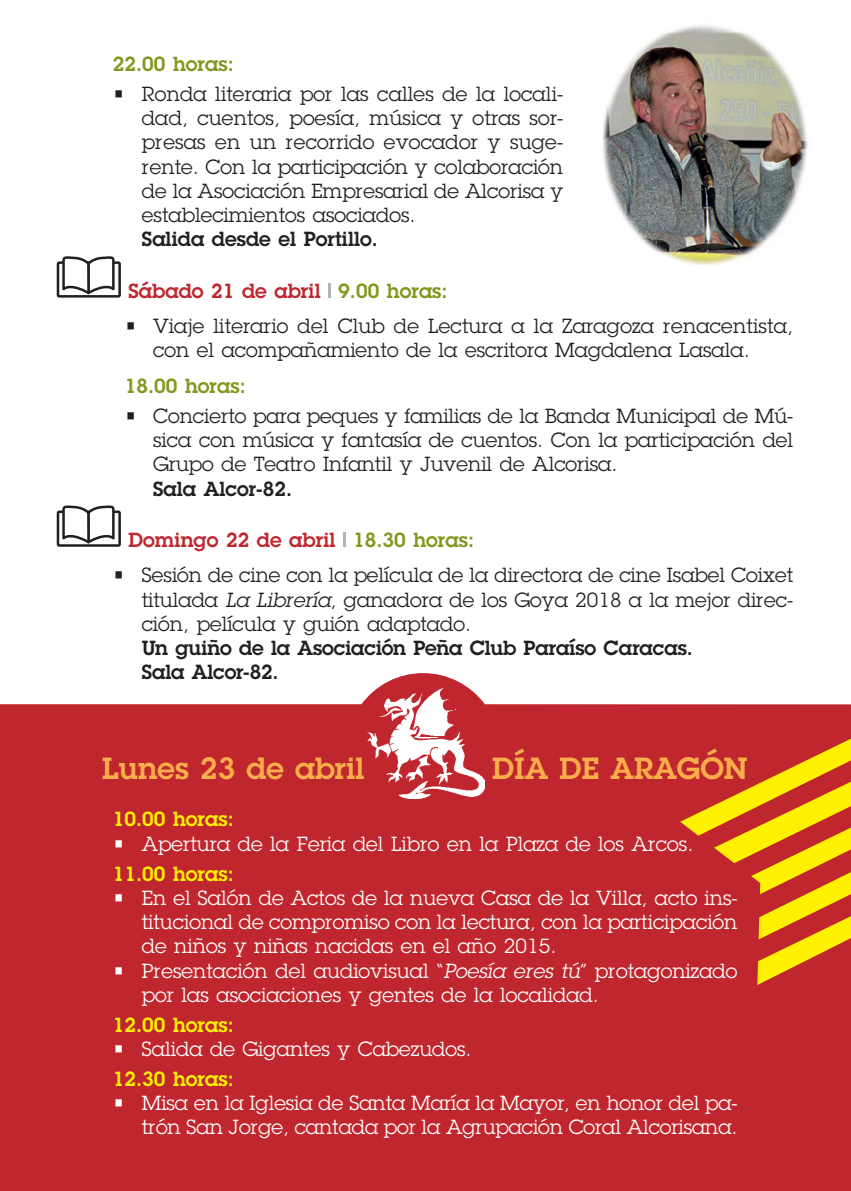
<style>
.page{position:relative;width:851px;height:1191px;background:#fff}
.page>*{position:absolute;margin:0;border:0;box-sizing:border-box;transform-origin:0 0}
.t1{font:600 30px "Lubalin Graph Std";letter-spacing:.005em;color:#faae4b}
.t2{font:20px/24.2px "Lubalin Graph Std";letter-spacing:.005em;color:#231f20;text-align:justify}
.t3{font:20px/24.2px "Lubalin Graph Std";letter-spacing:.005em;color:#fff;text-align:justify}
.t4{font:600 20px/24.2px "Lubalin Graph Std";letter-spacing:.005em;color:#231f20}
.t5{font:600 20px "Lubalin Graph Std";letter-spacing:.005em;color:#c0262d}
.t6{font:600 20px "Lubalin Graph Std";letter-spacing:.005em;color:#fff101}
.t7{font:600 20px "Lubalin Graph Std";letter-spacing:.005em;color:#83981f}
.s1{color:#83981f}
.s2{font-style:italic}
</style>
<div class="page">
<div style="left:0;top:673px;width:850px;height:518px;background:#c0262d"></div>
<div style="left:57px;top:261px;width:64px;height:36px;border:2px solid #231f20"></div>
<svg style="left:60px;top:256px;width:57px;height:37px"></svg>
<hr style="left:328px;top:283px;width:3px;height:14px;background:#b2b3b7">
<div style="left:57px;top:510px;width:64px;height:37px;border:2px solid #231f20"></div>
<svg style="left:60px;top:505px;width:57px;height:37px"></svg>
<hr style="left:343px;top:532px;width:3px;height:15px;background:#b2b3b7">
<img style="left:603px;top:25px;width:205px;height:241px">
<img style="left:366px;top:687px;width:118px;height:112px">
<svg style="left:680px;top:738px;width:170px;height:247px;background:#c63b28"></svg>
<svg style="left:696px;top:760px;width:154px;height:201px;background:#d7711c"></svg>
<p class="t7" style="left:113px;top:51px;width:122px">22.00 horas:</p>
<p class="t2" style="left:142px;top:82px;width:422px;text-indent:-29px">• Ronda literaria por las calles de la locali&shy;dad, cuentos, poesía, música y otras sor&shy;presas en un recorrido evocador y suge&shy;rente. Con la participación y colaboración de la Asociación Empresarial de Alcorisa y establecimientos asociados.</p>
<p class="t4" style="left:142px;top:227px;width:237px">Salida desde el Portillo.</p>
<p class="t5" style="left:128px;top:277px;width:320px">Sábado 21 de abril <span class="s1">9.00 horas:</span></p>
<p class="t2" style="left:153px;top:314px;width:641px;text-indent:-28px">• Viaje literario del Club de Lectura a la Zaragoza renacentista, con el acompañamiento de la escritora Magdalena Lasala.</p>
<p class="t7" style="left:125px;top:372px;width:122px">18.00 horas:</p>
<p class="t2" style="left:153px;top:403px;width:641px;text-indent:-28px">• Concierto para peques y familias de la Banda Municipal de Mú&shy;sica con música y fantasía de cuentos. Con la participación del Grupo de Teatro Infantil y Juvenil de Alcorisa.</p>
<p class="t4" style="left:153px;top:476px;width:140px">Sala Alcor-82.</p>
<p class="t5" style="left:128px;top:526px;width:347px">Domingo 22 de abril <span class="s1">18.30 horas:</span></p>
<p class="t2" style="left:142px;top:563px;width:653px;text-indent:-29px">• Sesión de cine con la película de la directora de cine Isabel Coixet titulada <span class="s2">La Librería</span>, ganadora de los Goya 2018 a la mejor direc&shy;ción, película y guión adaptado.</p>
<p class="t4" style="left:142px;top:635px;width:552px">Un guiño de la Asociación Peña Club Paraíso Caracas.<br>Sala Alcor-82.</p>
<h1 class="t1" style="left:102px;top:749px;width:264px">Lunes 23 de abril</h1>
<h1 class="t1" style="left:492px;top:749px;width:257px">DÍA DE ARAGÓN</h1>
<p class="t6" style="left:113px;top:806px;width:122px">10.00 horas:</p>
<p class="t3" style="left:113px;top:831px;width:582px">• Apertura de la Feria del Libro en la Plaza de los Arcos.</p>
<p class="t6" style="left:113px;top:860px;width:122px">11.00 horas:</p>
<p class="t3" style="left:142px;top:885px;width:597px;text-indent:-29px">• En el Salón de Actos de la nueva Casa de la Villa, acto ins&shy;titucional de compromiso con la lectura, con la participación de niños y niñas nacidas en el año 2015.</p>
<p class="t3" style="left:142px;top:958px;width:597px;text-indent:-29px">• Presentación del audiovisual “<span class="s2">Poesía eres tú</span>” protagonizado por las asociaciones y gentes de la localidad.</p>
<p class="t6" style="left:113px;top:1011px;width:122px">12.00 horas:</p>
<p class="t3" style="left:113px;top:1036px;width:360px">• Salida de Gigantes y Cabezudos.</p>
<p class="t6" style="left:113px;top:1065px;width:122px">12.30 horas:</p>
<p class="t3" style="left:113px;top:1090px;width:626px;text-align:right">• Misa en la Iglesia de Santa María la Mayor, en honor del pa&shy;trón San Jorge, cantada por la Agrupación Coral Alcorisana.</p>
</div>
